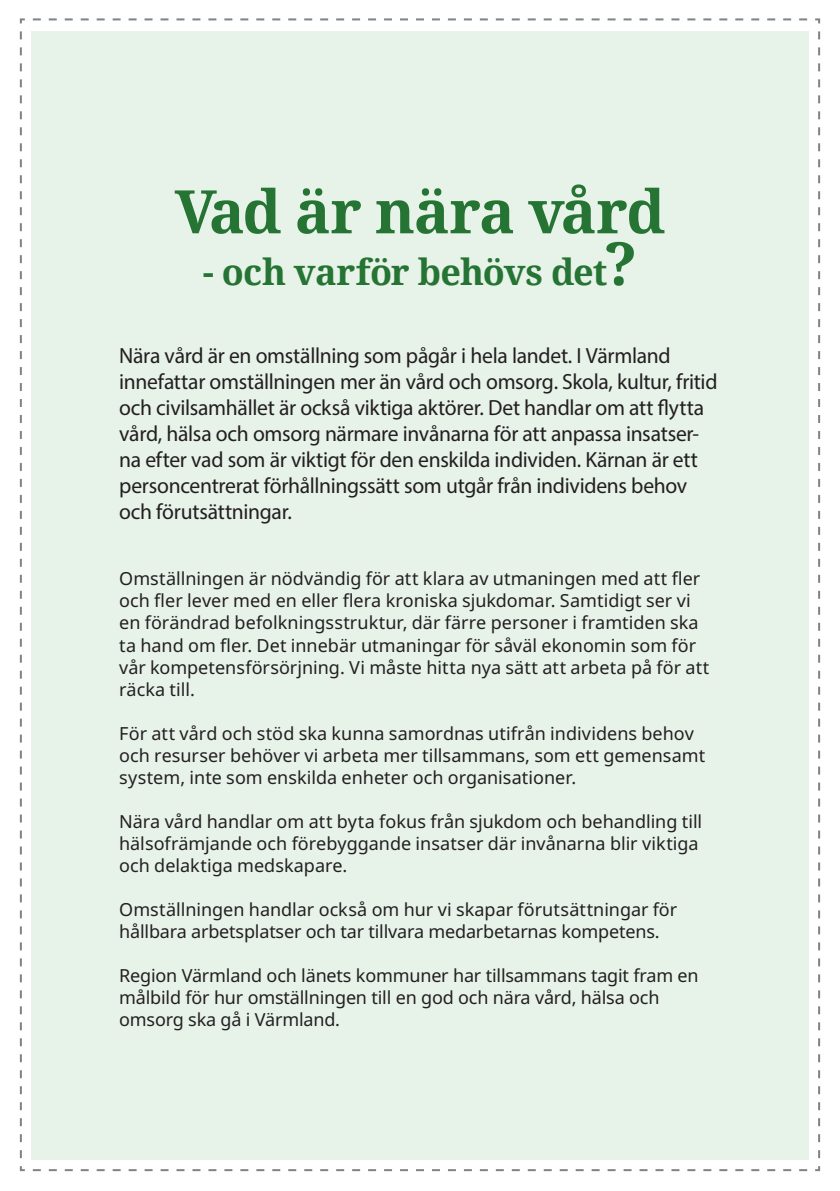
<style>
.page{position:relative;width:840px;height:1191px;background:#fff}
.page>*{position:absolute;margin:0;border:0;box-sizing:border-box;transform-origin:0 0}
.t1{font:700 60px "Noto Serif";letter-spacing:-.025em;color:#267434}
.t2{font:700 36px "Noto Serif";letter-spacing:-.02em;color:#267434}
.t3{font:22px/26px "Myriad Pro";letter-spacing:-.015em;color:#231f20}
.t4{font:18px/22px "Noto Sans";color:#231f20}
.s1{font-size:60px}
</style>
<div class="page">
<div style="left:19px;top:18px;width:801px;height:1154px;background:#e7f2e9"></div>
<h1 class="t1" style="left:175px;top:169px;width:492px">Vad är nära vård</h1>
<h2 class="t2" style="left:203px;top:247px;width:435px">- och varför behövs det<span class="s1">?</span></h2>
<p class="t3" style="left:119px;top:343px;width:599px">Nära vård är en omställning som pågår i hela landet. I Värmland innefattar omställningen mer än vård och omsorg. Skola, kultur, fritid och civilsamhället är också viktiga aktörer. Det handlar om att flytta vård, hälsa och omsorg närmare invånarna för att anpassa insatser&shy;na efter vad som är viktigt för den enskilda individen. Kärnan är ett personcentrerat förhållningssätt som utgår från individens behov och förutsättningar.</p>
<p class="t4" style="left:119px;top:568px;width:591px">Omställningen är nödvändig för att klara av utmaningen med att fler och fler lever med en eller flera kroniska sjukdomar. Samtidigt ser vi en förändrad befolkningsstruktur, där färre personer i framtiden ska ta hand om fler. Det innebär utmaningar för såväl ekonomin som för vår kompetensförsörjning. Vi måste hitta nya sätt att arbeta på för att räcka till.</p>
<p class="t4" style="left:119px;top:722px;width:587px">För att vård och stöd ska kunna samordnas utifrån individens behov och resurser behöver vi arbeta mer tillsammans, som ett gemensamt system, inte som enskilda enheter och organisationer.</p>
<p class="t4" style="left:119px;top:810px;width:584px">Nära vård handlar om att byta fokus från sjukdom och behandling till hälsofrämjande och förebyggande insatser där invånarna blir viktiga och delaktiga medskapare.</p>
<p class="t4" style="left:119px;top:898px;width:559px">Omställningen handlar också om hur vi skapar förutsättningar för hållbara arbetsplatser och tar tillvara medarbetarnas kompetens.</p>
<p class="t4" style="left:119px;top:964px;width:580px">Region Värmland och länets kommuner har tillsammans tagit fram en målbild för hur omställningen till en god och nära vård, hälsa och omsorg ska gå i Värmland.</p>
</div>
